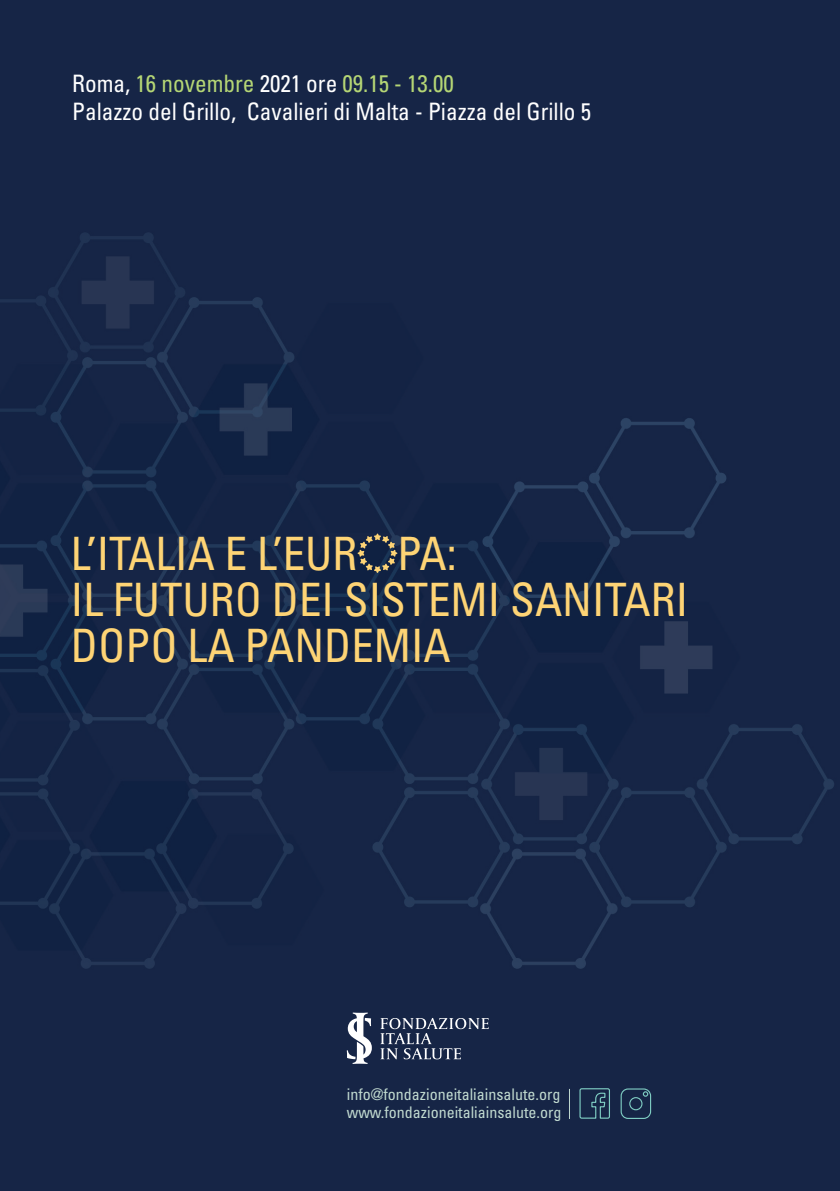
<style>
.page{position:relative;width:840px;height:1191px;background:#fff}
.page>*{position:absolute;margin:0;border:0;box-sizing:border-box;transform-origin:0 0}
.t1{font:condensed 46px/46px "Univers";color:#fed475}
.t2{font:condensed 24px "Univers";color:#fff}
.t3{font:condensed 24px "Univers";color:#b5d675}
.t4{font:condensed 16px "Univers";color:#c1dad0}
.s1{color:#fff}
</style>
<div class="page">
<div style="left:0;top:0;width:839px;height:1191px;background:#162546"></div>
<svg style="left:380px;top:1017px;width:108px;height:42px;background:#3d4965"></svg>
<svg style="left:346px;top:1012px;width:25px;height:52px"></svg>
<img style="left:357px;top:531px;width:42px;height:42px">
<svg style="left:579px;top:1088px;width:30px;height:30px"></svg>
<svg style="left:620px;top:1088px;width:30px;height:31px"></svg>
<hr style="left:568px;top:1089px;width:1px;height:30px;background:#c1dad0">
<p class="t3" style="left:72px;top:68px;width:383px"><span class="s1">Roma,</span> 16 novembre <span class="s1">2021 ore</span> 09.15 - 13.00</p>
<p class="t2" style="left:72px;top:96px;width:520px">Palazzo del Grillo, Cavalieri di Malta - Piazza del Grillo 5</p>
<p class="t1" style="left:71px;top:529px;width:387px">L’ITALIA E L’EUR PA:</p>
<p class="t1" style="left:71px;top:575px;width:618px">IL FUTURO DEI SISTEMI SANITARI<br>DOPO LA PANDEMIA</p>
<p class="t4" style="left:346px;top:1084px;width:215px">info@fondazioneitaliainsalute.org</p>
<p class="t4" style="left:346px;top:1102px;width:216px">www.fondazioneitaliainsalute.org</p>
</div>
